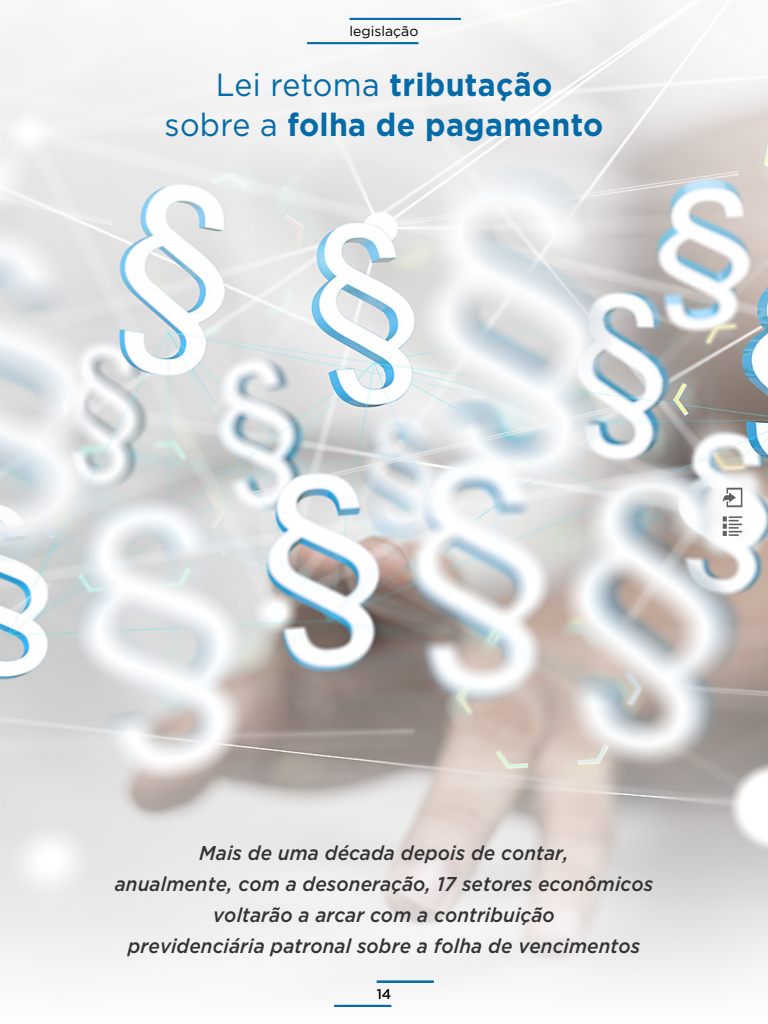
<style>
.page{position:relative;width:768px;height:1024px;background:#fff}
.page>*{position:absolute;margin:0;border:0;box-sizing:border-box;transform-origin:0 0}
.t1{font:700 32px/40px "Gotham";letter-spacing:.01em;color:#046aa8;text-align:center;scale:.95 1}
.t2{font:italic 500 20px/31px "Gotham";letter-spacing:.005em;color:#333;text-align:center;scale:.95 1}
.t3{font:14px "Gotham";color:#000}
.s1{font-weight:400}
</style>
<div class="page">
<img style="left:0;top:0;width:768px;height:1007px">
<svg style="left:697px;top:539px;width:71px;height:22px"></svg>
<hr style="left:350px;top:18px;width:111px;height:2px;background:#046aa8">
<hr style="left:307px;top:42px;width:111px;height:2px;background:#046aa8">
<svg style="left:692px;top:456px;width:76px;height:83px"></svg>
<svg style="left:723px;top:488px;width:19px;height:15px"></svg>
<div style="left:709px;top:503px;width:46px;height:46px;background:#fff"></div>
<svg style="left:723px;top:516px;width:19px;height:20px"></svg>
<hr style="left:377px;top:981px;width:57px;height:2px;background:#046aa8">
<hr style="left:334px;top:1005px;width:57px;height:2px;background:#046aa8">
<p class="t3" style="left:350px;top:22px;width:70px">legislação</p>
<h1 class="t1" style="left:165px;top:65px;width:463px"><span class="s1">Lei retoma</span> tributação<br><span class="s1">sobre a</span> folha de pagamento</h1>
<p class="t2" style="left:115px;top:837px;width:568px">Mais de uma década depois de contar,<br>anualmente, com a desoneração, 17 setores econômicos voltarão a arcar com a contribuição<br>previdenciária patronal sobre a folha de vencimentos</p>
<p class="t3" style="left:377px;top:985px;width:16px">14</p>
</div>
